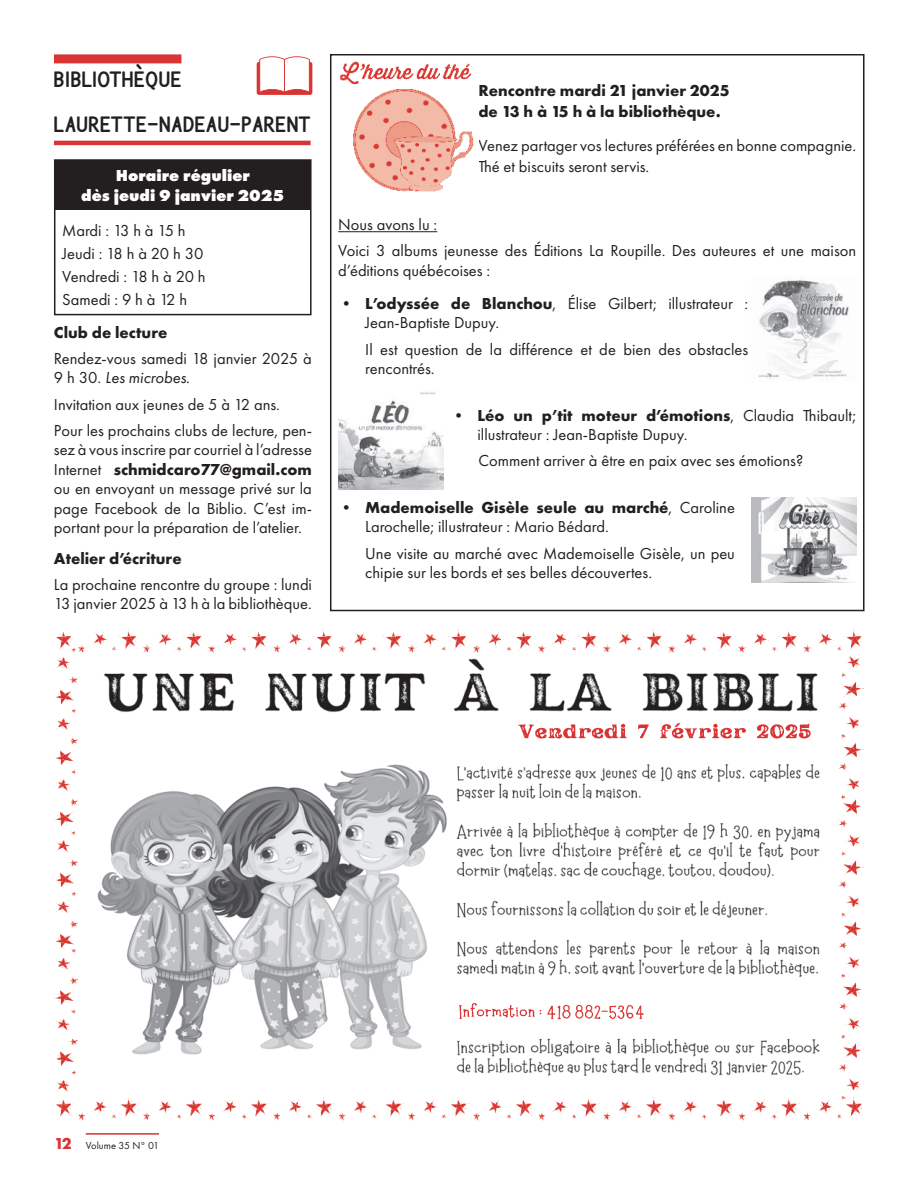
<style>
.page{position:relative;width:918px;height:1188px;background:#fff}
.page>*{position:absolute;margin:0;border:0;box-sizing:border-box;transform-origin:0 0}
.t1{font:700 18px "Bondan";letter-spacing:.035em;color:#231f20}
.t2{font:16.5px/19.5px "Futura PT";color:#231f20}
.t3{font:700 16.5px/21px "Futura PT";color:#231f20}
.t4{font:800 16.5px/19.5px "Futura PT";color:#fff;text-align:center}
.t5{font:700 16.5px "Futura PT";color:#d93434}
.t6{font:10.5px "Futura PT";color:#231f20}
.s1{font-style:italic}
.s2{font-weight:700}
</style>
<div class="page">
<hr style="left:86px;top:1133px;width:73px;height:2px;background:#d93434">
<hr style="left:54px;top:141px;width:257px;height:4px;background:#d93434">
<div style="left:54px;top:54px;width:127px;height:9px;background:#d93434"></div>
<svg style="left:257px;top:56px;width:55px;height:39px"></svg>
<div style="left:54px;top:159px;width:258px;height:156px;border:2px solid #231f20"></div>
<div style="left:55px;top:160px;width:256px;height:50px;background:#231f20"></div>
<hr style="left:338px;top:231px;width:99px;height:1px;background:#231f20">
<div style="left:330px;top:54px;width:535px;height:557px;border:2px solid #231f20"></div>
<img style="left:340px;top:61px;width:134px;height:131px">
<img style="left:758px;top:280px;width:91px;height:100px">
<img style="left:338px;top:391px;width:105px;height:98px">
<img style="left:751px;top:498px;width:105px;height:84px">
<img style="left:57px;top:634px;width:807px;height:487px">
<p class="t1" style="left:54px;top:71px;width:129px">BIBLIOTHÈQUE</p>
<p class="t1" style="left:54px;top:116px;width:258px">LAURETTE-NADEAU-PARENT</p>
<p class="t4" style="left:81px;top:166px;width:205px">Horaire régulier<br>dès jeudi 9 janvier 2025</p>
<p class="t2" style="left:62px;top:218px;width:145px;line-height:23.2px">Mardi : 13 h à 15 h<br>Jeudi : 18 h à 20 h 30<br>Vendredi : 18 h à 20 h<br>Samedi : 9 h à 12 h</p>
<p class="t3" style="left:54px;top:321px;width:115px">Club de lecture</p>
<p class="t2" style="left:54px;top:349px;width:260px">Rendez-vous samedi 18 janvier 2025 à<br>9 h 30. <span class="s1">Les microbes.</span></p>
<p class="t2" style="left:54px;top:391px;width:260px;line-height:26.2px">Invitation aux jeunes de 5 à 12 ans.<br>Pour les prochains clubs de lecture, pen-</p>
<p class="t2" style="left:54px;top:440px;width:260px;text-align:justify">sez à vous inscrire par courriel à l’adresse Internet <span class="s2">schmidcaro77@gmail.com </span>ou en envoyant un message privé sur la page Facebook de la Biblio. C’est im&shy;portant pour la préparation de l’atelier.</p>
<p class="t3" style="left:54px;top:547px;width:129px">Atelier d’écriture</p>
<p class="t2" style="left:54px;top:575px;width:260px">La prochaine rencontre du groupe : lundi<br>13 janvier 2025 à 13 h à la bibliothèque.</p>
<p class="t3" style="left:478px;top:79px;width:253px">Rencontre mardi 21 janvier 2025 de 13 h à 15 h à la bibliothèque.</p>
<p class="t2" style="left:478px;top:135px;width:379px;line-height:21px">Venez partager vos lectures préférées en bonne compagnie.<br>Thé et biscuits seront servis.</p>
<p class="t2" style="left:338px;top:211px;width:520px;line-height:26.2px">Nous avons lu :<br>Voici 3 albums jeunesse des Éditions La Roupille. Des auteures et une maison</p>
<p class="t2" style="left:338px;top:261px;width:154px">d’éditions québécoises :</p>
<p class="t2" style="left:365px;top:294px;width:385px;text-indent:-27px"><span class="s2">• L’odyssée de Blanchou</span>, Élise Gilbert; illustrateur :<br>Jean-Baptiste Dupuy.</p>
<p class="t2" style="left:365px;top:339px;width:384px">Il est question de la différence et de bien des obstacles rencontrés.</p>
<p class="t2" style="left:478px;top:405px;width:380px;text-indent:-27px"><span class="s2">• Léo un p’tit moteur d’émotions</span>, Claudia Thibault; illustrateur : Jean-Baptiste Dupuy.</p>
<p class="t2" style="left:478px;top:451px;width:326px">Comment arriver à être en paix avec ses émotions?</p>
<p class="t2" style="left:365px;top:498px;width:371px;text-indent:-27px"><span class="s2">• Mademoiselle Gisèle seule au marché</span>, Caroline<br>Larochelle; illustrateur : Mario Bédard.</p>
<p class="t2" style="left:365px;top:543px;width:371px">Une visite au marché avec Mademoiselle Gisèle, un peu chipie sur les bords et ses belles découvertes.</p>
<p class="t5" style="left:54px;top:1133px;width:19px">12</p>
<p class="t6" style="left:86px;top:1139px;width:75px">Volume 35 N° 01</p>
</div>
